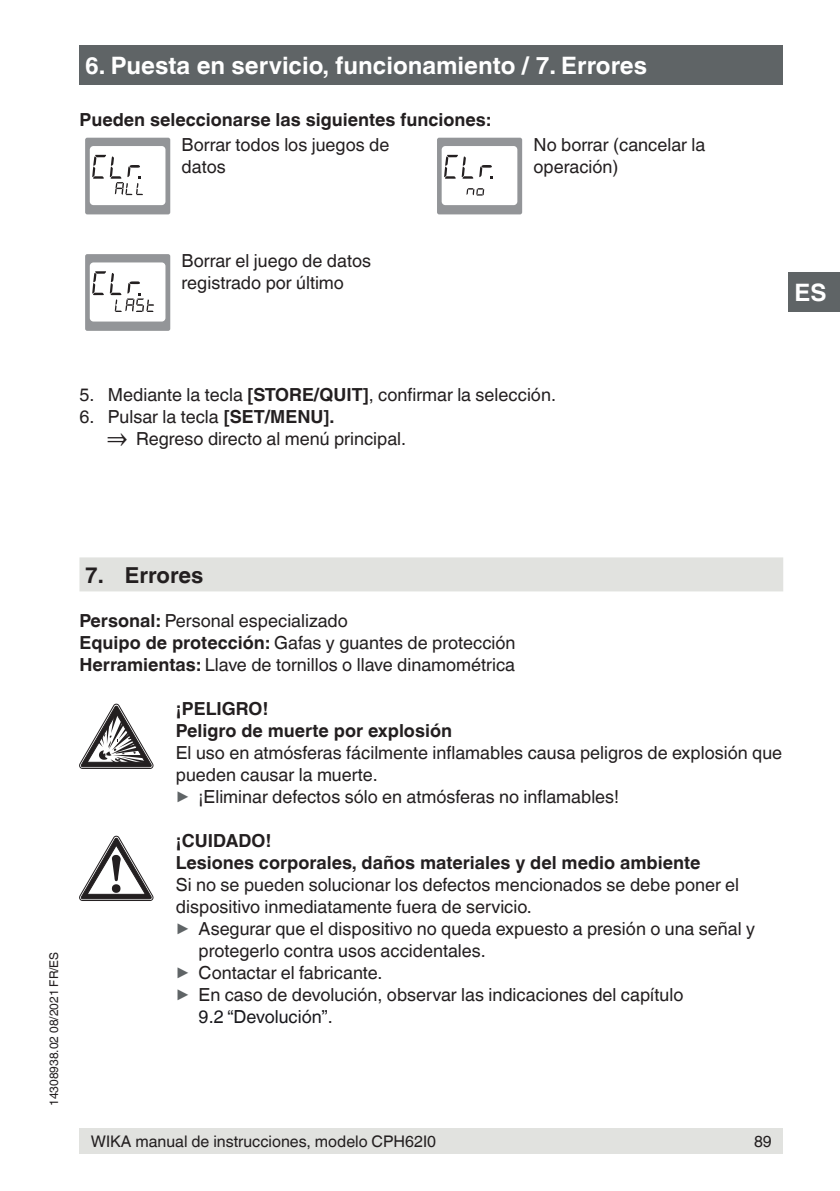
<style>
.page{position:relative;width:840px;height:1191px;background:#fff}
.page>*{position:absolute;margin:0;border:0;box-sizing:border-box;transform-origin:0 0}
.t1{font:700 24px "Helvetica World";color:#fff}
.t2{font:700 22px "Helvetica World";color:#231f20}
.t3{font:18px/22px "Helvetica World";color:#231f20}
.t4{font:700 18px/22px "Helvetica World";color:#231f20}
.t5{font:18px "Helvetica World";color:#19191d}
.t6{font:16px "Helvetica World";color:#231f20}
.t7{font:12px "Helvetica World";color:#231f20}
.s1{font-weight:700}
.s2{font-size:27.2px}
.s3{font-size:17.8px;color:#5f6466}
.s4{color:#231f20}
</style>
<div class="page">
<div style="left:79px;top:1128px;width:703px;height:26px;background:#e1e2df"></div>
<div style="left:79px;top:45px;width:703px;height:40px;background:#5f6466"></div>
<div style="left:788px;top:272px;width:51px;height:40px;background:#5f6466"></div>
<svg style="left:85px;top:138px;width:85px;height:76px"></svg>
<svg style="left:437px;top:138px;width:85px;height:76px"></svg>
<svg style="left:85px;top:254px;width:85px;height:77px"></svg>
<div style="left:79px;top:557px;width:703px;height:34px;background:#e1e2df"></div>
<svg style="left:79px;top:704px;width:74px;height:64px"></svg>
<svg style="left:79px;top:836px;width:74px;height:64px"></svg>
<h1 class="t1" style="left:85px;top:51px;width:563px">6. Puesta en servicio, funcionamiento / 7. Errores</h1>
<p class="t4" style="left:79px;top:109px;width:412px">Pueden seleccionarse las siguientes funciones:</p>
<p class="t3" style="left:181px;top:133px;width:209px">Borrar todos los juegos de datos</p>
<p class="t3" style="left:533px;top:133px;width:173px">No borrar (cancelar la operación)</p>
<p class="t3" style="left:181px;top:250px;width:191px">Borrar el juego de datos registrado por último</p>
<p class="t3" style="left:79px;top:384px;width:478px">5. Mediante la tecla <span class="s1">[STORE/QUIT]</span>, confirmar la selección.</p>
<p class="t3" style="left:108px;top:406px;width:300px;text-indent:-28px">6. Pulsar la tecla <span class="s1">[SET/MENU].<br></span><span class="s2">⇒</span> Regreso directo al menú principal.</p>
<h1 class="t1" style="left:794px;top:278px;width:33px">ES</h1>
<p class="t7" style="left:47px;top:1106px;width:156px;rotate:-90deg">14308938.02 08/2021 FR/ES</p>
<p class="t2" style="left:85px;top:562px;width:120px">7. Errores</p>
<p class="t3" style="left:79px;top:610px;width:437px"><span class="s1">Personal:</span> Personal especializado<br><span class="s1">Equipo de protección:</span> Gafas y guantes de protección<br><span class="s1">Herramientas:</span> Llave de tornillos o llave dinamométrica</p>
<p class="t4" style="left:176px;top:697px;width:277px">¡PELIGRO!<br>Peligro de muerte por explosión</p>
<p class="t3" style="left:176px;top:741px;width:607px">El uso en atmósferas fácilmente inflamables causa peligros de explosión que pueden causar la muerte.<br><span class="s3">▶</span> ¡Eliminar defectos sólo en atmósferas no inflamables!</p>
<p class="t4" style="left:176px;top:830px;width:525px">¡CUIDADO!<br>Lesiones corporales, daños materiales y del medio ambiente</p>
<p class="t3" style="left:176px;top:873px;width:564px">Si no se pueden solucionar los defectos mencionados se debe poner el</p>
<p class="t3" style="left:176px;top:895px;width:357px">dispositivo inmediatamente fuera de servicio.</p>
<p class="t3" style="left:176px;top:918px;width:580px"><span class="s3">▶</span> Asegurar que el dispositivo no queda expuesto a presión o una señal y</p>
<p class="t3" style="left:198px;top:940px;width:288px">protegerlo contra usos accidentales.</p>
<p class="t3" style="left:176px;top:962px;width:208px"><span class="s3">▶</span> Contactar el fabricante.</p>
<p class="t3" style="left:176px;top:984px;width:508px"><span class="s3">▶</span> En caso de devolución, observar las indicaciones del capítulo</p>
<p class="t5" style="left:198px;top:1006px;width:136px">9.2 “Devolución”<span class="s4">.</span></p>
<p class="t6" style="left:91px;top:1132px;width:346px">WIKA manual de instrucciones, modelo CPH62I0</p>
<p class="t6" style="left:753px;top:1132px;width:19px">89</p>
</div>
